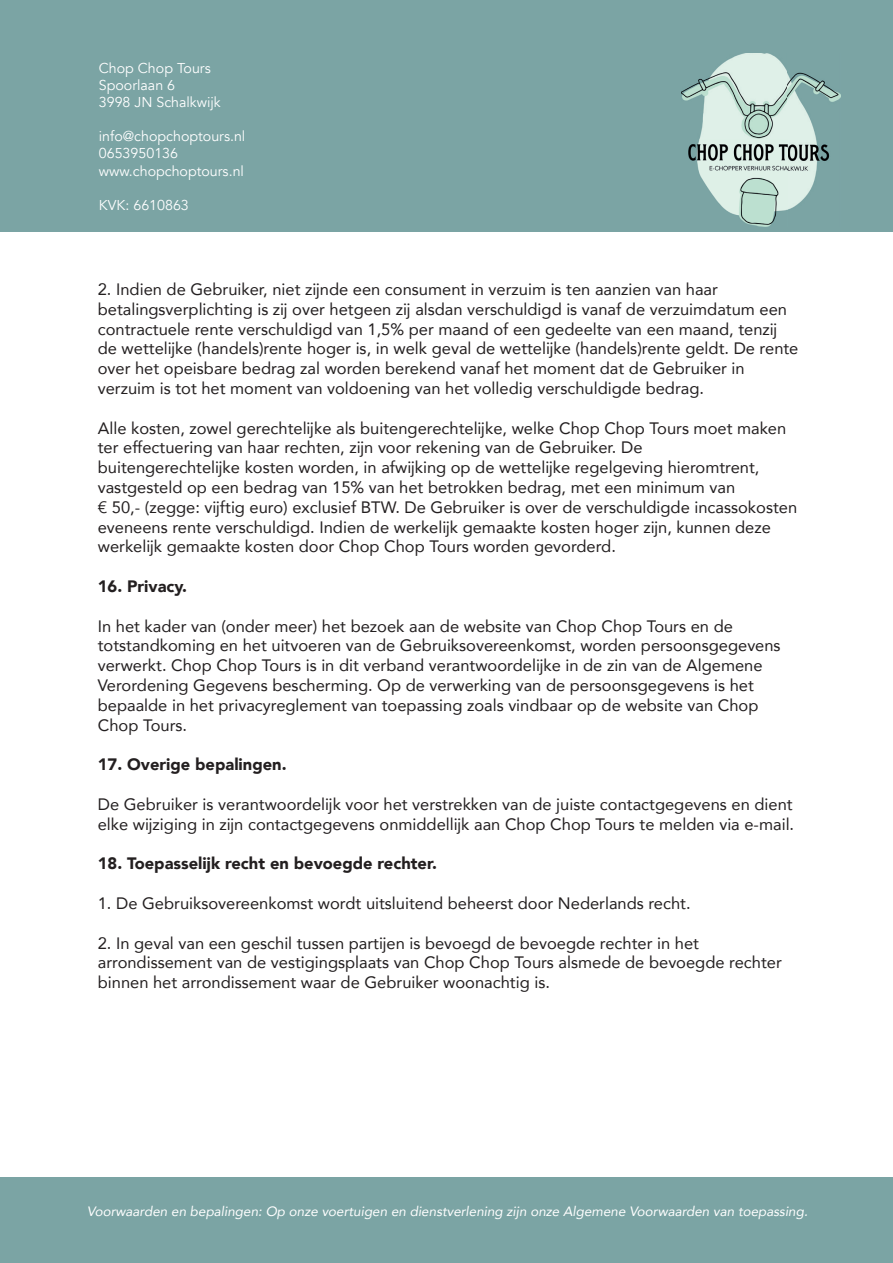
<style>
.page{position:relative;width:893px;height:1263px;background:#fff}
.page>*{position:absolute;margin:0;border:0;box-sizing:border-box;transform-origin:0 0}
.t1{font:16.5px/19.8px "Avenir";color:#231f20}
.t2{font:900 16.5px "Avenir";color:#231f20}
.t3{font:14.25px/17.1px "Avenir";color:#fff}
.t4{font:italic 13.5px "Avenir";color:#fff}
</style>
<div class="page">
<div style="left:0;top:1178px;width:893px;height:85px;background:#7ba4a4"></div>
<div style="left:0;top:0;width:893px;height:232px;background:#7ba4a4"></div>
<img style="left:681px;top:53px;width:159px;height:173px">
<p class="t3" style="left:99px;top:60px;width:123px">Chop Chop Tours<br>Spoorlaan 6<br>3998 JN Schalkwijk</p>
<p class="t3" style="left:99px;top:128px;width:148px">info@chopchoptours.nl<br>0653950136 www.chopchoptours.nl</p>
<p class="t3" style="left:99px;top:197px;width:92px">KVK: 6610863</p>
<p class="t1" style="left:98px;top:279px;width:702px">2. Indien de Gebruiker, niet zĳnde een consument in verzuim is ten aanzien van haar betalingsverplichting is zĳ over hetgeen zĳ alsdan verschuldigd is vanaf de verzuimdatum een contractuele rente verschuldigd van 1,5% per maand of een gedeelte van een maand, tenzĳ de wettelĳke (handels)rente hoger is, in welk geval de wettelĳke (handels)rente geldt. De rente over het opeisbare bedrag zal worden berekend vanaf het moment dat de Gebruiker in verzuim is tot het moment van voldoening van het volledig verschuldigde bedrag.</p>
<p class="t1" style="left:98px;top:418px;width:701px">Alle kosten, zowel gerechtelĳke als buitengerechtelĳke, welke Chop Chop Tours moet maken ter effectuering van haar rechten, zĳn voor rekening van de Gebruiker. De<br>buitengerechtelĳke kosten worden, in afwĳking op de wettelĳke regelgeving hieromtrent, vastgesteld op een bedrag van 15% van het betrokken bedrag, met een minimum van<br>€ 50,- (zegge: vĳftig euro) exclusief BTW. De Gebruiker is over de verschuldigde incassokosten eveneens rente verschuldigd. Indien de werkelĳk gemaakte kosten hoger zĳn, kunnen deze werkelĳk gemaakte kosten door Chop Chop Tours worden gevorderd.</p>
<p class="t2" style="left:98px;top:572px;width:91px">16. Privacy.</p>
<p class="t1" style="left:98px;top:616px;width:684px">In het kader van (onder meer) het bezoek aan de website van Chop Chop Tours en de totstandkoming en het uitvoeren van de Gebruiksovereenkomst, worden persoonsgegevens verwerkt. Chop Chop Tours is in dit verband verantwoordelĳke in de zin van de Algemene Verordening Gegevens bescherming. Op de verwerking van de persoonsgegevens is het bepaalde in het privacyreglement van toepassing zoals vindbaar op de website van Chop Chop Tours.</p>
<p class="t2" style="left:98px;top:750px;width:190px">17. Overige bepalingen.</p>
<p class="t1" style="left:98px;top:794px;width:698px">De Gebruiker is verantwoordelĳk voor het verstrekken van de juiste contactgegevens en dient elke wĳziging in zĳn contactgegevens onmiddellĳk aan Chop Chop Tours te melden via e-mail.</p>
<p class="t2" style="left:98px;top:849px;width:341px">18. Toepasselĳk recht en bevoegde rechter.</p>
<p class="t1" style="left:98px;top:893px;width:594px">1. De Gebruiksovereenkomst wordt uitsluitend beheerst door Nederlands recht.</p>
<p class="t1" style="left:98px;top:932px;width:685px">2. In geval van een geschil tussen partĳen is bevoegd de bevoegde rechter in het arrondissement van de vestigingsplaats van Chop Chop Tours alsmede de bevoegde rechter binnen het arrondissement waar de Gebruiker woonachtig is.</p>
<p class="t4" style="left:87px;top:1203px;width:722px">Voorwaarden en bepalingen: Op onze voertuigen en dienstverlening zijn onze Algemene Voorwaarden van toepassing.</p>
</div>
